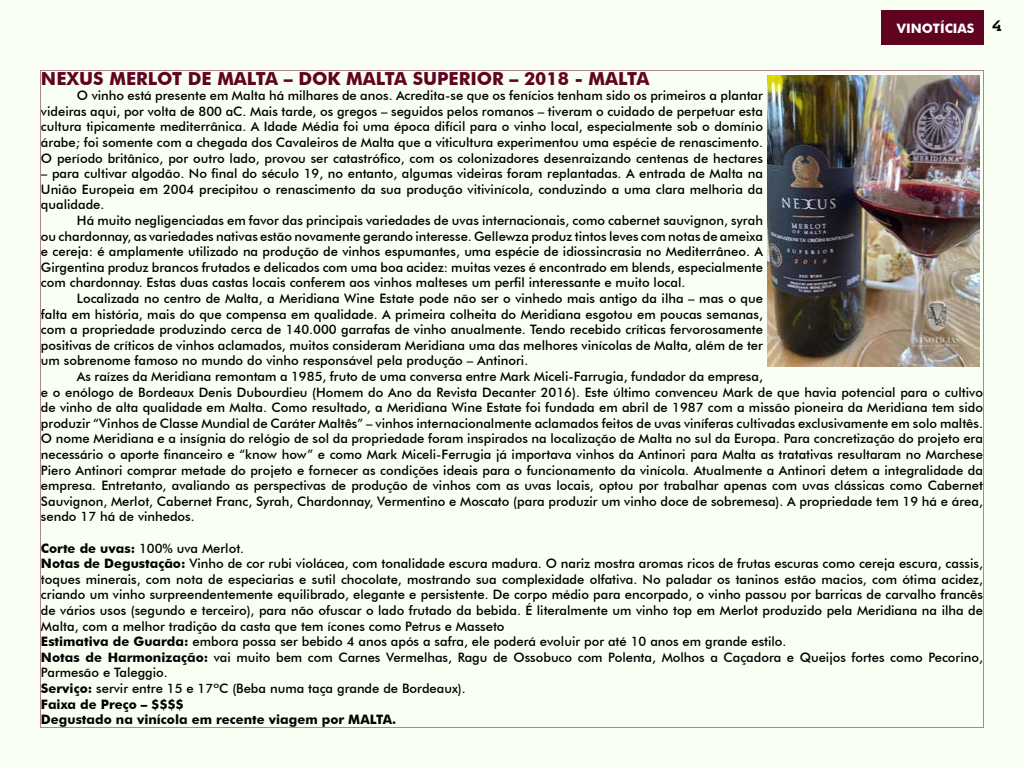
<style>
.page{position:relative;width:1024px;height:768px;background:#f9fff3}
.page>*{position:absolute;margin:0;border:0;box-sizing:border-box;transform-origin:0 0}
.t1{font:700 18px "Futura BT";color:#600320}
.t2{font:500 13px/15.6px "Futura BT";color:#000;text-align:justify}
.t3{font:700 13px "Futura BT";color:#fff}
.s1{font-weight:700}
</style>
<div class="page">
<div style="left:882px;top:10px;width:102px;height:34px;background:#600320"></div>
<img style="left:767px;top:76px;width:213px;height:291px">
<p class="t3" style="left:897px;top:21px;width:106px">VINOTÍCIAS <sup>4</sup></p>
<h1 class="t1" style="left:41px;top:67px;width:610px">NEXUS MERLOT DE MALTA – DOK MALTA SUPERIOR – 2018 - MALTA</h1>
<p class="t2" style="left:41px;top:88px;width:724px;text-indent:36px">O vinho está presente em Malta há milhares de anos. Acredita-se que os fenícios tenham sido os primeiros a plantar videiras aqui, por volta de 800 aC. Mais tarde, os gregos – seguidos pelos romanos – tiveram o cuidado de perpetuar esta cultura tipicamente mediterrânica. A Idade Média foi uma época difícil para o vinho local, especialmente sob o domínio árabe; foi somente com a chegada dos Cavaleiros de Malta que a viticultura experimentou uma espécie de renascimento.<br>O período britânico, por outro lado, provou ser catastrófico, com os colonizadores desenraizando centenas de hectares</p>
<p class="t2" style="left:41px;top:166px;width:724px">– para cultivar algodão. No final do século 19, no entanto, algumas videiras foram replantadas. A entrada de Malta na União Europeia em 2004 precipitou o renascimento da sua produção vitivinícola, conduzindo a uma clara melhoria da qualidade.</p>
<p class="t2" style="left:41px;top:213px;width:723px;text-indent:36px">Há muito negligenciadas em favor das principais variedades de uvas internacionais, como cabernet sauvignon, syrah ou chardonnay, as variedades nativas estão novamente gerando interesse. Gellewza produz tintos leves com notas de ameixa e cereja: é amplamente utilizado na produção de vinhos espumantes, uma espécie de idiossincrasia no Mediterrâneo. A Girgentina produz brancos frutados e delicados com uma boa acidez: muitas vezes é encontrado em blends, especialmente com chardonnay. Estas duas castas locais conferem aos vinhos malteses um perfil interessante e muito local.</p>
<p class="t2" style="left:41px;top:291px;width:724px;text-indent:36px">Localizada no centro de Malta, a Meridiana Wine Estate pode não ser o vinhedo mais antigo da ilha – mas o que falta em história, mais do que compensa em qualidade. A primeira colheita do Meridiana esgotou em poucas semanas, com a propriedade produzindo cerca de 140.000 garrafas de vinho anualmente. Tendo recebido críticas fervorosamente positivas de críticos de vinhos aclamados, muitos consideram Meridiana uma das melhores vinícolas de Malta, além de ter um sobrenome famoso no mundo do vinho responsável pela produção – Antinori.</p>
<p class="t2" style="left:41px;top:369px;width:944px;text-align:left;text-indent:36px">As raízes da Meridiana remontam a 1985, fruto de uma conversa entre Mark Miceli-Farrugia, fundador da empresa,<br>e o enólogo de Bordeaux Denis Dubourdieu (Homem do Ano da Revista Decanter 2016). Este último convenceu Mark de que havia potencial para o cultivo de vinho de alta qualidade em Malta. Como resultado, a Meridiana Wine Estate foi fundada em abril de 1987 com a missão pioneira da Meridiana tem sido produzir “Vinhos de Classe Mundial de Caráter Maltês” – vinhos internacionalmente aclamados feitos de uvas viníferas cultivadas exclusivamente em solo maltês.<br>O nome Meridiana e a insígnia do relógio de sol da propriedade foram inspirados na localização de Malta no sul da Europa. Para concretização do projeto era necessário o aporte financeiro e “know how” e como Mark Miceli-Ferrugia já importava vinhos da Antinori para Malta as tratativas resultaram no Marchese Piero Antinori comprar metade do projeto e fornecer as condições ideais para o funcionamento da vinícola. Atualmente a Antinori detem a integralidade da empresa. Entretanto, avaliando as perspectivas de produção de vinhos com as uvas locais, optou por trabalhar apenas com uvas clássicas como Cabernet Sauvignon, Merlot, Cabernet Franc, Syrah, Chardonnay, Vermentino e Moscato (para produzir um vinho doce de sobremesa). A propriedade tem 19 há e área, sendo 17 há de vinhedos.</p>
<p class="t2" style="left:41px;top:540px;width:944px;text-align:left"><span class="s1">Corte de uvas:</span> 100% uva Merlot.<br><span class="s1">Notas de Degustação:</span> Vinho de cor rubi violácea, com tonalidade escura madura. O nariz mostra aromas ricos de frutas escuras como cereja escura, cassis, toques minerais, com nota de especiarias e sutil chocolate, mostrando sua complexidade olfativa. No paladar os taninos estão macios, com ótima acidez, criando um vinho surpreendentemente equilibrado, elegante e persistente. De corpo médio para encorpado, o vinho passou por barricas de carvalho francês de vários usos (segundo e terceiro), para não ofuscar o lado frutado da bebida. É literalmente um vinho top em Merlot produzido pela Meridiana na ilha de Malta, com a melhor tradição da casta que tem ícones como Petrus e Masseto<br><span class="s1">Estimativa de Guarda:</span> embora possa ser bebido 4 anos após a safra, ele poderá evoluir por até 10 anos em grande estilo.<br><span class="s1">Notas de Harmonização:</span> vai muito bem com Carnes Vermelhas, Ragu de Ossobuco com Polenta, Molhos a Caçadora e Queijos fortes como Pecorino, Parmesão e Taleggio.<br><span class="s1">Serviço:</span> servir entre 15 e 17ºC (Beba numa taça grande de Bordeaux).<br><span class="s1">Faixa de Preço – $$$$<br>Degustado na vinícola em recente viagem por MALTA.</span></p>
</div>
